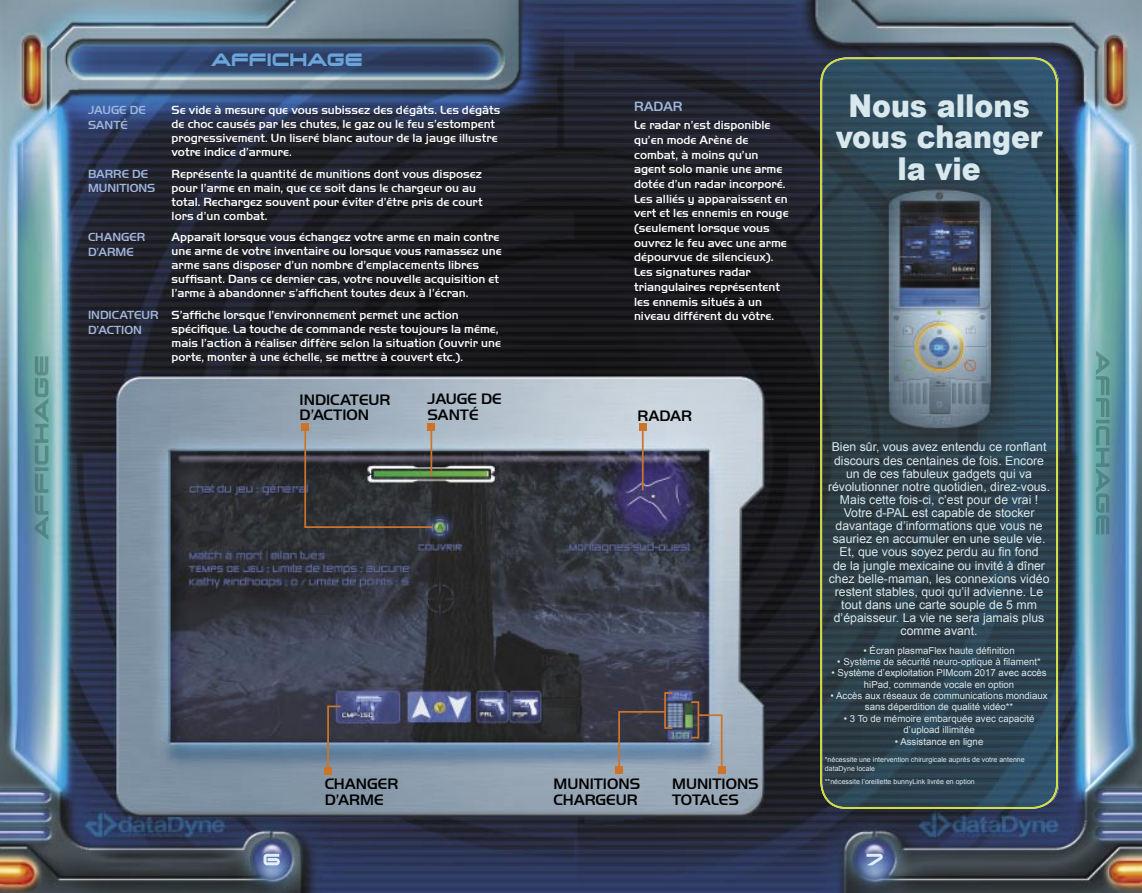
<style>
.page{position:relative;width:1142px;height:893px;background:#fff}
.page>*{position:absolute;margin:0;border:0;box-sizing:border-box;transform-origin:0 0}
.t1{font:900 31.5px/31.5px "Arial";color:#d8e8ed;text-align:center;scale:.9 1}
.t2{font:700 22.75px "Changeling";letter-spacing:.03em;color:#69a5da;scale:.9 1}
.t3{font:500 15.75px/15.8px "Handel Gothic EF";color:#000}
.t4{font:500 14px "Handel Gothic EF";color:#a0b7dc}
.t5{font:500 12.25px/14px "Handel Gothic EF";color:#fff}
.t6{font:12.25px/13.1px "Arial";color:#d8e8ed;text-align:center}
.t7{font:500 12.25px/14.7px "Handel Gothic EF";color:#a0b7dc}
.t8{font:9.62px/11.4px "Arial";color:#d8e8ed;text-align:center}
.t9{font:7px/8.8px "Arial";color:#d8e8ed}
</style>
<div class="page">
<img style="left:0;top:0;width:1141px;height:893px">
<svg style="left:326px;top:705px;width:16px;height:68px"></svg>
<div style="left:324px;top:767px;width:7px;height:7px;background:#cd742a"></div>
<svg style="left:820px;top:57px;width:237px;height:752px;background:#304550"></svg>
<img style="left:865px;top:160px;width:149px;height:305px">
<svg style="left:303px;top:425px;width:132px;height:104px;background:#565a5c"></svg>
<div style="left:301px;top:423px;width:7px;height:7px;background:#cd742a"></div>
<hr style="left:641px;top:427px;width:2px;height:63px;background:#cd742a">
<div style="left:639px;top:423px;width:7px;height:7px;background:#cd742a"></div>
<svg style="left:617px;top:710px;width:50px;height:61px;background:#606674"></svg>
<div style="left:615px;top:766px;width:7px;height:7px;background:#cd742a"></div>
<svg style="left:696px;top:713px;width:27px;height:58px"></svg>
<div style="left:718px;top:766px;width:7px;height:7px;background:#cd742a"></div>
<hr style="left:430px;top:427px;width:2px;height:49px;background:#cd742a">
<div style="left:428px;top:423px;width:7px;height:7px;background:#cd742a"></div>
<div style="left:690px;top:701px;width:9px;height:38px;border:2px solid #cd742a"></div>
<div style="left:664px;top:692px;width:9px;height:37px;border:2px solid #cd742a"></div>
<img style="left:263px;top:854px;width:17px;height:11px">
<img style="left:866px;top:854px;width:16px;height:11px">
<img style="left:35px;top:356px;width:13px;height:184px">
<img style="left:1095px;top:351px;width:14px;height:183px">
<h2 class="t2" style="left:212px;top:46px;width:168px">AFFICHAGE</h2>
<p class="t7" style="left:88px;top:102px;width:59px">JAUGE DE<br>SANTÉ</p>
<p class="t5" style="left:171px;top:103px;width:330px">Se vide à mesure que vous subissez des dégâts. Les dégâts de choc causés par les chutes, le gaz ou le feu s’estompent progressivement. Un liseré blanc autour de la jauge illustre votre indice d’armure.</p>
<p class="t7" style="left:88px;top:166px;width:69px">BARRE DE<br>MUNITIONS</p>
<p class="t5" style="left:171px;top:166px;width:312px">Représente la quantité de munitions dont vous disposez pour l’arme en main, que ce soit dans le chargeur ou au total. Rechargez souvent pour éviter d’être pris de court lors d’un combat.</p>
<p class="t7" style="left:88px;top:230px;width:59px">CHANGER<br>D’ARME</p>
<p class="t5" style="left:171px;top:230px;width:331px">Apparaît lorsque vous échangez votre arme en main contre une arme de votre inventaire ou lorsque vous ramassez une arme sans disposer d’un nombre d’emplacements libres suffisant. Dans ce dernier cas, votre nouvelle acquisition et l’arme à abandonner s’affichent toutes deux à l’écran.</p>
<p class="t7" style="left:88px;top:308px;width:72px">INDICATEUR<br>D’ACTION</p>
<p class="t5" style="left:171px;top:308px;width:331px">S’affiche lorsque l’environnement permet une action spécifique. La touche de commande reste toujours la même, mais l’action à réaliser diffère selon la situation (ouvrir une porte, monter à une échelle, se mettre à couvert etc.).</p>
<p class="t3" style="left:299px;top:391px;width:92px">INDICATEUR<br>D’ACTION</p>
<p class="t3" style="left:427px;top:391px;width:76px">JAUGE DE<br>SANTÉ</p>
<p class="t3" style="left:324px;top:776px;width:75px">CHANGER<br>D’ARME</p>
<p class="t4" style="left:634px;top:98px;width:50px">RADAR</p>
<p class="t5" style="left:634px;top:118px;width:156px;line-height:14.7px">Le radar n’est disponible qu’en mode Arène de combat, à moins qu’un agent solo manie une arme dotée d’un radar incorporé.<br>Les alliés y apparaissent en vert et les ennemis en rouge (seulement lorsque vous ouvrez le feu avec une arme dépourvue de silencieux).<br>Les signatures radar triangulaires représentent les ennemis situés à un niveau différent du vôtre.</p>
<p class="t3" style="left:637px;top:408px;width:56px">RADAR</p>
<p class="t3" style="left:553px;top:776px;width:88px">MUNITIONS<br>CHARGEUR</p>
<p class="t3" style="left:672px;top:776px;width:88px">MUNITIONS<br>TOTALES</p>
<h1 class="t1" style="left:835px;top:89px;width:231px">Nous allons vous changer la vie</h1>
<p class="t6" style="left:827px;top:441px;width:223px">Bien sûr, vous avez entendu ce ronflant discours des centaines de fois. Encore un de ces fabuleux gadgets qui va révolutionner notre quotidien, direz-vous.<br>Mais cette fois-ci, c’est pour de vrai !<br>Votre d-PAL est capable de stocker davantage d’informations que vous ne sauriez en accumuler en une seule vie.<br>Et, que vous soyez perdu au fin fond<br>de la jungle mexicaine ou invité à dîner chez belle-maman, les connexions vidéo restent stables, quoi qu’il advienne. Le tout dans une carte souple de 5 mm d’épaisseur. La vie ne sera jamais plus comme avant.</p>
<p class="t8" style="left:863px;top:645px;width:153px">• Écran plasmaFlex haute définition</p>
<p class="t8" style="left:837px;top:656px;width:205px">• Système de sécurité neuro-optique à filament*</p>
<p class="t8" style="left:831px;top:667px;width:217px">• Système d’exploitation PIMcom 2017 avec accès hiPad, commande vocale en option</p>
<p class="t8" style="left:830px;top:690px;width:218px">• Accès aux réseaux de communications mondiaux sans déperdition de qualité vidéo**</p>
<p class="t8" style="left:843px;top:713px;width:192px">• 3 To de mémoire embarquée avec capacité d’upload illimitée</p>
<p class="t8" style="left:894px;top:736px;width:90px">• Assistance en ligne</p>
<p class="t9" style="left:824px;top:755px;width:201px">*nécessite une intervention chirurgicale auprès de votre antenne dataDyne locale</p>
<p class="t9" style="left:824px;top:778px;width:151px">**nécessite l’oreillette bunnyLink livrée en option</p>
</div>
